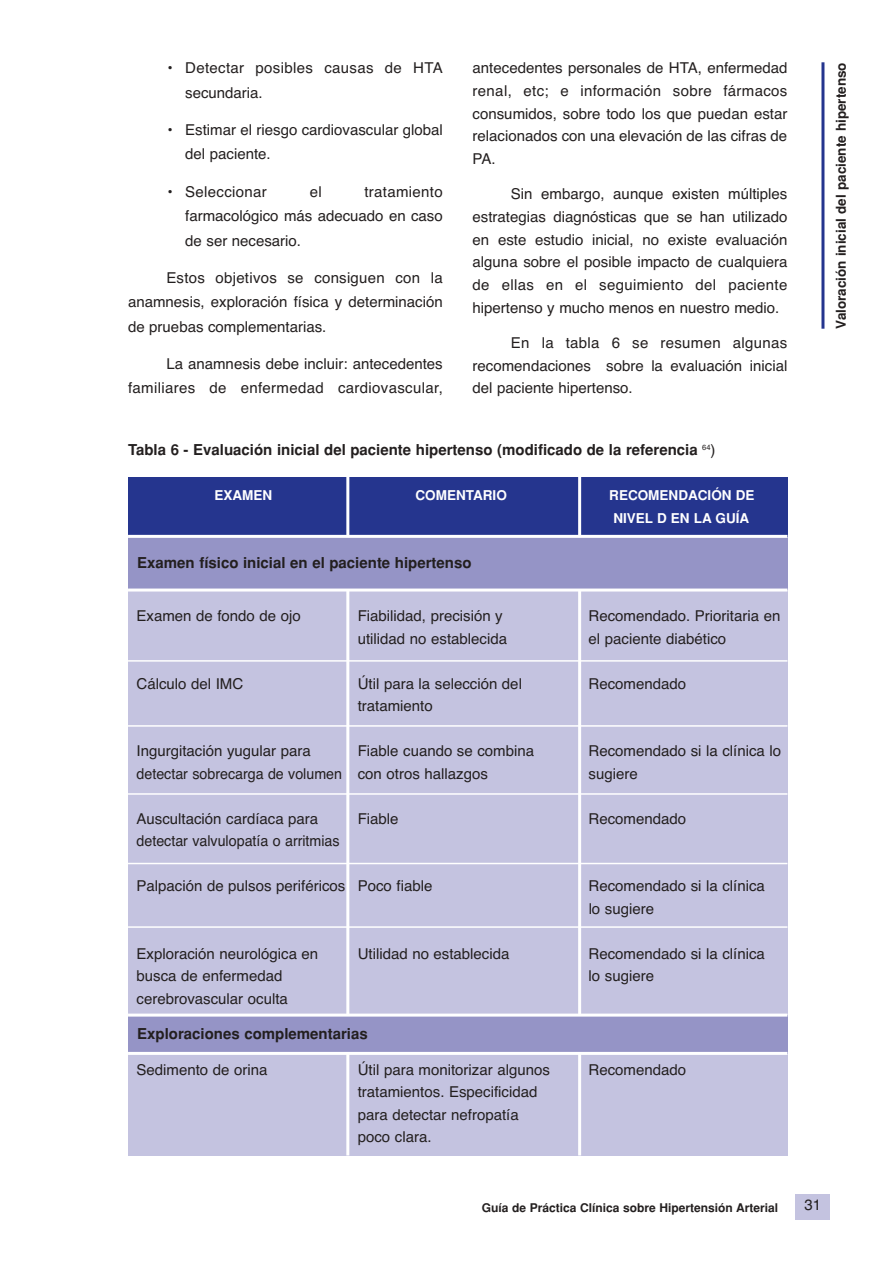
<style>
.page{position:relative;width:893px;height:1262px;background:#fff}
.page>*{position:absolute;margin:0;border:0;box-sizing:border-box;transform-origin:0 0}
.t1{font:15px/22.6px "Helvetica";color:#231f1f;text-align:justify}
.t2{font:700 15px "Helvetica";color:#231f1f}
.t3{font:15px/24.5px "Helvetica";letter-spacing:.02em;color:#231f1f}
.t4{font:15px "Helvetica";color:#231f1f;scale:.95 1}
.t5{font:700 13.5px/22.5px "Helvetica";color:#fff;text-align:center}
.t6{font:700 13.5px "Helvetica";color:#231f1f}
.t7{font:700 12px "Helvetica";color:#231f1f}
.s1{font-weight:400}
</style>
<div class="page">
<div style="left:796px;top:1193px;width:34px;height:26px;background:#c4c3e0"></div>
<div style="left:128px;top:477px;width:659px;height:678px;background:#c4c3e0"></div>
<div style="left:128px;top:536px;width:659px;height:54px;background:#9594c6"></div>
<div style="left:128px;top:1015px;width:659px;height:38px;background:#9594c6"></div>
<div style="left:128px;top:477px;width:659px;height:59px;background:#25358e"></div>
<hr style="left:821px;top:62px;width:3px;height:267px;background:#25358e">
<hr style="left:128px;top:660px;width:659px;height:1px;background:#fff">
<hr style="left:128px;top:725px;width:659px;height:1px;background:#fff">
<hr style="left:128px;top:793px;width:659px;height:1px;background:#fff">
<hr style="left:128px;top:862px;width:659px;height:2px;background:#fff">
<hr style="left:128px;top:926px;width:659px;height:1px;background:#fff">
<hr style="left:128px;top:535px;width:659px;height:3px;background:#fff">
<hr style="left:128px;top:588px;width:659px;height:3px;background:#fff">
<hr style="left:128px;top:1013px;width:659px;height:3px;background:#fff">
<hr style="left:128px;top:1051px;width:659px;height:3px;background:#fff">
<hr style="left:346px;top:477px;width:3px;height:59px;background:#fff">
<hr style="left:578px;top:477px;width:3px;height:59px;background:#fff">
<hr style="left:346px;top:590px;width:3px;height:425px;background:#fff">
<hr style="left:578px;top:590px;width:3px;height:425px;background:#fff">
<hr style="left:346px;top:1053px;width:3px;height:102px;background:#fff">
<hr style="left:578px;top:1053px;width:3px;height:102px;background:#fff">
<p class="t3" style="left:185px;top:57px;width:259px;text-indent:-19px">• Detectar posibles causas de HTA secundaria.</p>
<p class="t1" style="left:185px;top:119px;width:259px;line-height:24.5px;text-indent:-19px">• Estimar el riesgo cardiovascular global del paciente.</p>
<p class="t3" style="left:166px;top:181px;width:102px">• Seleccionar</p>
<p class="t1" style="left:310px;top:181px;width:14px">el</p>
<p class="t1" style="left:185px;top:181px;width:259px;line-height:24.5px;text-indent:179px">tratamiento farmacológico más adecuado en caso de ser necesario.</p>
<p class="t1" style="left:128px;top:267px;width:316px;line-height:24.5px;text-indent:38px">Estos objetivos se consiguen con la anamnesis, exploración física y determinación de pruebas complementarias.</p>
<p class="t3" style="left:128px;top:353px;width:316px;text-align:right">La anamnesis debe incluir: antecedentes familiares de enfermedad cardiovascular,</p>
<p class="t1" style="left:472px;top:58px;width:316px">antecedentes personales de HTA, enfermedad renal, etc; e información sobre fármacos consumidos, sobre todo los que puedan estar relacionados con una elevación de las cifras de PA.</p>
<p class="t1" style="left:472px;top:184px;width:316px;text-indent:38px">Sin embargo, aunque existen múltiples estrategias diagnósticas que se han utilizado en este estudio inicial, no existe evaluación alguna sobre el posible impacto de cualquiera de ellas en el seguimiento del paciente hipertenso y mucho menos en nuestro medio.</p>
<p class="t1" style="left:472px;top:333px;width:316px;text-indent:38px">En la tabla 6 se resumen algunas recomendaciones sobre la evaluación inicial del paciente hipertenso.</p>
<p class="t2" style="left:128px;top:444px;width:589px">Tabla 6 - Evaluación inicial del paciente hipertenso (modificado de la referencia <sup>64</sup><span class="s1">)</span></p>
<p class="t5" style="left:214px;top:485px;width:59px">EXAMEN</p>
<p class="t5" style="left:415px;top:485px;width:93px">COMENTARIO</p>
<p class="t5" style="left:609px;top:485px;width:147px">RECOMENDACIÓN DE<br>NIVEL D EN LA GUÍA</p>
<p class="t2" style="left:137px;top:557px;width:336px">Examen físico inicial en el paciente hipertenso</p>
<p class="t1" style="left:136px;top:606px;width:166px">Examen de fondo de ojo</p>
<p class="t1" style="left:358px;top:606px;width:146px">Fiabilidad, precisión y</p>
<p class="t1" style="left:588px;top:606px;width:193px">Recomendado. Prioritaria en</p>
<p class="t1" style="left:358px;top:628px;width:151px">utilidad no establecida</p>
<p class="t1" style="left:588px;top:628px;width:139px">el paciente diabético</p>
<p class="t1" style="left:136px;top:673px;width:108px">Cálculo del IMC</p>
<p class="t1" style="left:358px;top:673px;width:166px">Útil para la selección del</p>
<p class="t1" style="left:588px;top:673px;width:99px">Recomendado</p>
<p class="t1" style="left:358px;top:696px;width:76px">tratamiento</p>
<p class="t1" style="left:136px;top:741px;width:176px">Ingurgitación yugular para</p>
<p class="t1" style="left:358px;top:741px;width:178px">Fiable cuando se combina</p>
<p class="t1" style="left:588px;top:741px;width:194px">Recomendado si la clínica lo</p>
<p class="t4" style="left:136px;top:768px;width:371px">detectar sobrecarga de volumen con otros hallazgos</p>
<p class="t1" style="left:588px;top:763px;width:51px">sugiere</p>
<p class="t1" style="left:136px;top:808px;width:183px">Auscultación cardíaca para</p>
<p class="t1" style="left:358px;top:808px;width:42px">Fiable</p>
<p class="t1" style="left:588px;top:808px;width:99px">Recomendado</p>
<p class="t4" style="left:136px;top:835px;width:215px">detectar valvulopatía o arritmias</p>
<p class="t1" style="left:136px;top:876px;width:297px">Palpación de pulsos periféricos Poco fiable</p>
<p class="t1" style="left:588px;top:876px;width:178px">Recomendado si la clínica lo sugiere</p>
<p class="t1" style="left:136px;top:943px;width:183px">Exploración neurológica en</p>
<p class="t1" style="left:358px;top:943px;width:153px">Utilidad no establecida</p>
<p class="t1" style="left:588px;top:943px;width:178px">Recomendado si la clínica</p>
<p class="t1" style="left:136px;top:966px;width:147px">busca de enfermedad</p>
<p class="t1" style="left:588px;top:966px;width:67px">lo sugiere</p>
<p class="t1" style="left:136px;top:988px;width:153px">cerebrovascular oculta</p>
<p class="t2" style="left:137px;top:1028px;width:232px">Exploraciones complementarias</p>
<p class="t1" style="left:136px;top:1059px;width:132px">Sedimento de orina</p>
<p class="t1" style="left:358px;top:1059px;width:194px">Útil para monitorizar algunos</p>
<p class="t1" style="left:588px;top:1059px;width:99px">Recomendado</p>
<p class="t1" style="left:358px;top:1082px;width:181px;text-align:left">tratamientos. Especificidad para detectar nefropatía poco clara.</p>
<p class="t6" style="left:836px;top:329px;width:268px;rotate:-90deg">Valoración inicial del paciente hipertenso</p>
<p class="t7" style="left:482px;top:1203px;width:298px">Guía de Práctica Clínica sobre Hipertensión Arterial</p>
<p class="t1" style="left:804px;top:1195px;width:18px">31</p>
</div>
